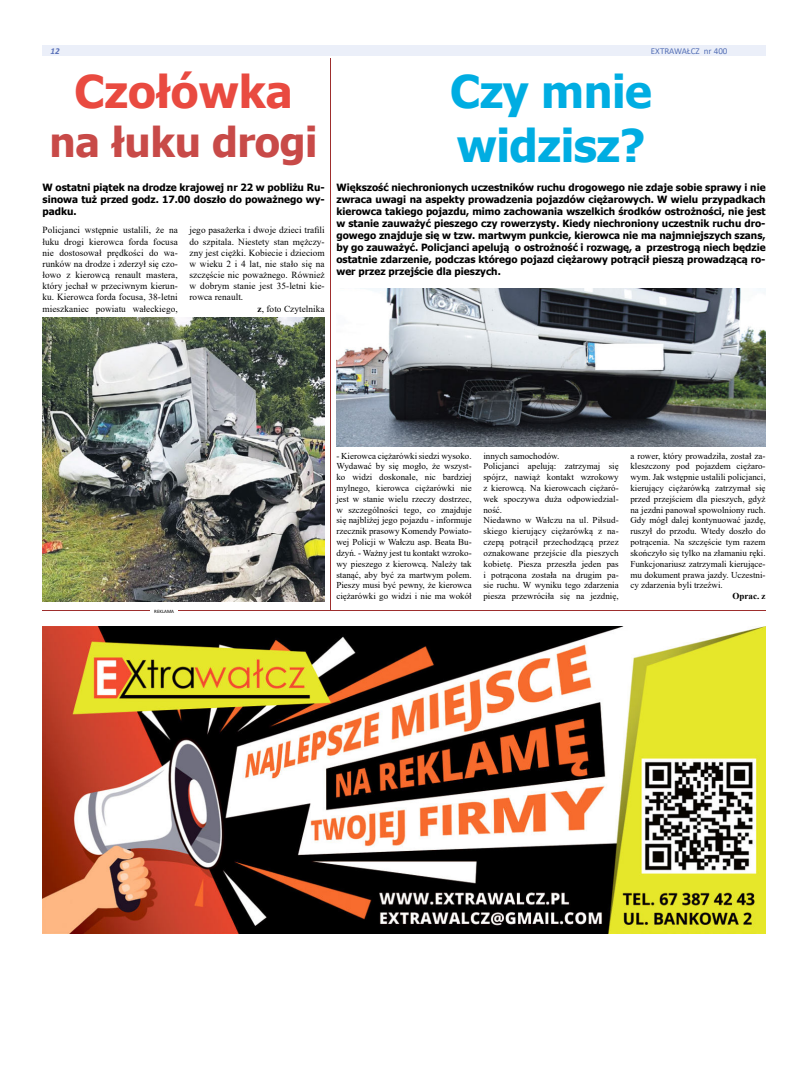
<style>
.page{position:relative;width:794px;height:1092px;background:#fff}
.page>*{position:absolute;margin:0;border:0;box-sizing:border-box;transform-origin:0 0}
.t1{font:700 45px/54px "Tahoma";letter-spacing:-.01em;color:#00ade2}
.t2{font:700 45px "Tahoma";color:#e94a40}
.t3{font:700 41px "Tahoma";letter-spacing:-.01em;color:#c84a48}
.t4{font:700 10px/12px "Tahoma";color:#000;text-align:justify}
.t5{font:9.3px/11.2px "Times New Roman";letter-spacing:.005em;color:#000;text-align:justify}
.t6{font:9px/10.8px "Times New Roman";color:#000;text-align:justify}
.t7{font:9px "Calibri";color:#5570b6}
.t8{font:700 9px "Times New Roman";color:#000}
.t9{font:italic 700 9px "Calibri";color:#5b72b9}
.t10{font:5px "Calibri";color:#000}
.s1{font-weight:700}
</style>
<div class="page">
<div style="left:43px;top:45px;width:722px;height:11px;background:#ebeff9"></div>
<hr style="left:43px;top:610px;width:722px;height:1px;background:#9e2e2d">
<div style="left:151px;top:608px;width:27px;height:5px;background:#fff"></div>
<img style="left:43px;top:626px;width:722px;height:307px">
<img style="left:43px;top:318px;width:282px;height:283px">
<hr style="left:330px;top:59px;width:1px;height:551px;background:#9e2e2d">
<img style="left:336px;top:288px;width:429px;height:158px">
<p class="t9" style="left:50px;top:47px;width:11px">12</p>
<p class="t7" style="left:651px;top:44px;width:78px">EXTRAWAŁCZ nr 400</p>
<h1 class="t2" style="left:74px;top:60px;width:220px">Czołówka</h1>
<h2 class="t3" style="left:50px;top:114px;width:269px">na łuku drogi</h2>
<h1 class="t1" style="left:450px;top:67px;width:203px">Czy mnie widzisz?</h1>
<p class="t4" style="left:43px;top:181px;width:284px">W ostatni piątek na drodze krajowej nr 22 w pobliżu Ru&shy;sinowa tuż przed godz. 17.00 doszło do poważnego wy&shy;padku.</p>
<p class="t4" style="left:336px;top:181px;width:431px">Większość niechronionych uczestników ruchu drogowego nie zdaje sobie sprawy i nie zwraca uwagi na aspekty prowadzenia pojazdów ciężarowych. W wielu przypadkach kierowca takiego pojazdu, mimo zachowania wszelkich środków ostrożności, nie jest w stanie zauważyć pieszego czy rowerzysty. Kiedy niechroniony uczestnik ruchu dro&shy;gowego znajduje się w tzw. martwym punkcie, kierowca nie ma najmniejszych szans, by go zauważyć. Policjanci apelują o ostrożność i rozwagę, a przestrogą niech będzie ostatnie zdarzenie, podczas którego pojazd ciężarowy potrącił pieszą prowadzącą ro&shy;wer przez przejście dla pieszych.</p>
<p class="t5" style="left:43px;top:224px;width:137px">Policjanci wstępnie ustalili, że na łuku drogi kierowca forda focusa nie dostosował prędkości do wa&shy;runków na drodze i zderzył się czo&shy;łowo z kierowcą renault mastera, który jechał w przeciwnym kierun&shy;ku. Kierowca forda focusa, 38-letni mieszkaniec powiatu wałeckiego,</p>
<p class="t5" style="left:189px;top:224px;width:137px">jego pasażerka i dwoje dzieci trafili</p>
<p class="t5" style="left:189px;top:235px;width:137px">do szpitala. Niestety stan mężczy-</p>
<p class="t5" style="left:189px;top:247px;width:137px">zny jest ciężki. Kobiecie i dzieciom</p>
<p class="t5" style="left:189px;top:258px;width:137px">w wieku 2 i 4 lat, nie stało się na</p>
<p class="t5" style="left:189px;top:269px;width:137px">szczęście nic poważnego. Również</p>
<p class="t5" style="left:189px;top:280px;width:137px">w dobrym stanie jest 35-letni kie-</p>
<p class="t5" style="left:189px;top:291px;width:55px">rowca renault.</p>
<p class="t5" style="left:257px;top:302px;width:69px"><span class="s1">z</span>, foto Czytelnika</p>
<p class="t10" style="left:154px;top:608px;width:21px">REKLAMA</p>
<p class="t6" style="left:336px;top:450px;width:137px">- Kierowca ciężarówki siedzi wysoko.<br>Wydawać by się mogło, że wszyst&shy;ko widzi doskonale, nic bardziej mylnego, kierowca ciężarówki nie jest w stanie wielu rzeczy dostrzec, w szczególności tego, co znajduje się najbliżej jego pojazdu - informuje rzecznik prasowy Komendy Powiato&shy;wej Policji w Wałczu asp. Beata Bu&shy;dzyń. - Ważny jest tu kontakt wzroko&shy;wy pieszego z kierowcą. Należy tak stanąć, aby być za martwym polem.<br>Pieszy musi być pewny, że kierowca ciężarówki go widzi i nie ma wokół</p>
<p class="t6" style="left:483px;top:450px;width:137px;text-align:left">innych samochodów.<br>Policjanci apelują: zatrzymaj się spójrz, nawiąż kontakt wzrokowy z kierowcą. Na kierowcach ciężaró&shy;wek spoczywa duża odpowiedzial&shy;ność.<br>Niedawno w Wałczu na ul. Piłsud&shy;skiego kierujący ciężarówką z na&shy;czepą potrącił przechodzącą przez oznakowane przejście dla pieszych kobietę. Piesza przeszła jeden pas i potrącona została na drugim pa&shy;sie ruchu. W wyniku tego zdarzenia piesza przewróciła się na jezdnię,</p>
<p class="t6" style="left:630px;top:450px;width:137px">a rower, który prowadziła, został za&shy;kleszczony pod pojazdem ciężaro&shy;wym. Jak wstępnie ustalili policjanci, kierujący ciężarówką zatrzymał się przed przejściem dla pieszych, gdyż na jezdni panował spowolniony ruch.<br>Gdy mógł dalej kontynuować jazdę, ruszył do przodu. Wtedy doszło do potrącenia. Na szczęście tym razem skończyło się tylko na złamaniu ręki.<br>Funkcjonariusz zatrzymali kierujące&shy;mu dokument prawa jazdy. Uczestni&shy;cy zdarzenia byli trzeźwi.</p>
<p class="t8" style="left:732px;top:589px;width:34px">Oprac. z</p>
</div>
